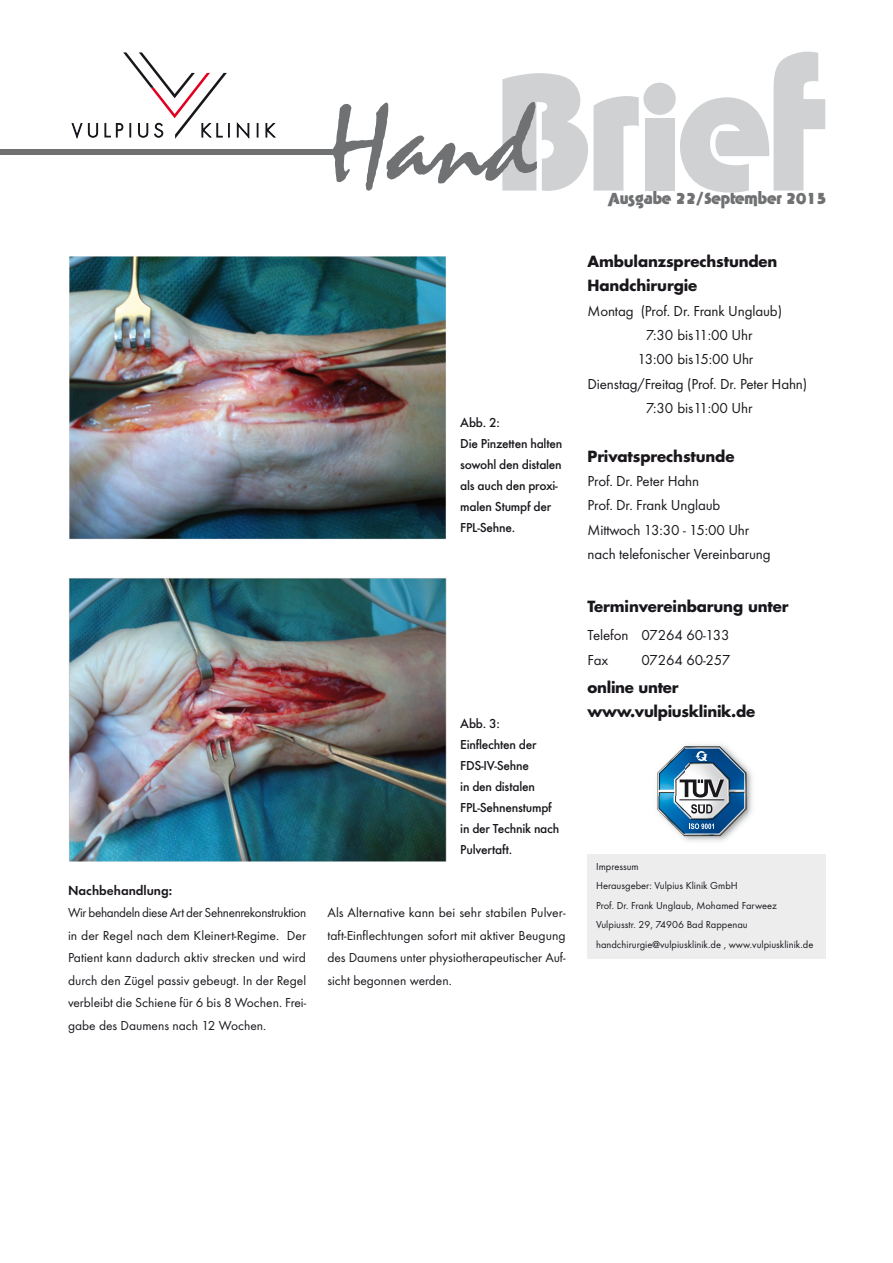
<style>
.page{position:relative;width:893px;height:1263px;background:#fff}
.page>*{position:absolute;margin:0;border:0;box-sizing:border-box;transform-origin:0 0}
.t1{font:15px/24.3px "Futura T";letter-spacing:-.01em;color:#1a171c}
.t2{font:700 15px/24.3px "Futura";letter-spacing:-.01em;color:#1a171c}
.t3{font:13.5px/22.5px "Futura T";color:#1a171c;text-align:justify}
.t4{font:500 13.5px/21px "Futura T";letter-spacing:-.02em;color:#1a171c}
.t5{font:700 13.5px "Tabasco";letter-spacing:-.005em;color:#707173}
.t6{font:600 13.5px "Futura T";color:#1a171c}
.t7{font:10.5px/19.5px "Futura T";color:#1a171c}
</style>
<div class="page">
<img style="left:656px;top:744px;width:96px;height:97px">
<svg style="left:679px;top:779px;width:45px;height:34px"></svg>
<svg style="left:695px;top:751px;width:13px;height:10px"></svg>
<svg style="left:689px;top:823px;width:25px;height:6px"></svg>
<svg style="left:71px;top:123px;width:27px;height:16px"></svg>
<svg style="left:237px;top:122px;width:12px;height:17px"></svg>
<svg style="left:257px;top:123px;width:1px;height:14px"></svg>
<svg style="left:265px;top:123px;width:11px;height:15px"></svg>
<svg style="left:104px;top:52px;width:126px;height:87px"></svg>
<div style="left:645px;top:118px;width:30px;height:73px;background:#d0d1d2"></div>
<svg style="left:680px;top:51px;width:145px;height:142px"></svg>
<div style="left:645px;top:84px;width:30px;height:30px;background:#d0d1d2;border-radius:50%"></div>
<div style="left:643px;top:83px;width:33px;height:32px;border:2px solid #d0d1d2;border-radius:50%"></div>
<svg style="left:332px;top:73px;width:307px;height:118px"></svg>
<div style="left:0;top:149px;width:335px;height:5px;background:#707173"></div>
<div style="left:588px;top:854px;width:238px;height:105px;background:#ededee"></div>
<img style="left:69px;top:256px;width:377px;height:284px">
<img style="left:69px;top:578px;width:377px;height:284px">
<p class="t4" style="left:460px;top:412px;width:103px">Abb. 2:<br>Die Pinzetten halten sowohl den distalen als auch den proxi&shy;malen Stumpf der<br>FPL-Sehne.</p>
<p class="t4" style="left:460px;top:713px;width:101px">Abb. 3:<br>Einflechten der<br>FDS-IV-Sehne<br>in den distalen<br>FPL-Sehnenstumpf in der Technik nach<br>Pulvertaft.</p>
<p class="t6" style="left:68px;top:882px;width:106px">Nachbehandlung:</p>
<p class="t3" style="left:68px;top:901px;width:240px">Wir behandeln diese Art der Sehnenrekonstruktion in der Regel nach dem Kleinert-Regime. Der Patient kann dadurch aktiv strecken und wird durch den Zügel passiv gebeugt. In der Regel verbleibt die Schiene für 6 bis 8 Wochen. Frei&shy;gabe des Daumens nach 12 Wochen.</p>
<p class="t3" style="left:327px;top:901px;width:240px">Als Alternative kann bei sehr stabilen Pulver&shy;taft-Einflechtungen sofort mit aktiver Beugung des Daumens unter physiotherapeutischer Auf&shy;sicht begonnen werden.</p>
<p class="t5" style="left:608px;top:189px;width:220px">Ausgabe 22/September 2015</p>
<p class="t2" style="left:588px;top:249px;width:191px">Ambulanzsprechstunden<br>Handchirurgie</p>
<p class="t1" style="left:588px;top:298px;width:196px">Montag (Prof. Dr. Frank Unglaub)</p>
<p class="t1" style="left:646px;top:323px;width:108px">7:30 bis11:00 Uhr</p>
<p class="t1" style="left:637px;top:347px;width:117px">13:00 bis15:00 Uhr</p>
<p class="t1" style="left:588px;top:371px;width:221px">Dienstag/Freitag (Prof. Dr. Peter Hahn)</p>
<p class="t1" style="left:646px;top:396px;width:108px">7:30 bis11:00 Uhr</p>
<p class="t2" style="left:588px;top:443px;width:148px">Privatsprechstunde</p>
<p class="t1" style="left:588px;top:469px;width:185px">Prof. Dr. Peter Hahn<br>Prof. Dr. Frank Unglaub<br>Mittwoch 13:30 - 15:00 Uhr nach telefonischer Vereinbarung</p>
<p class="t2" style="left:588px;top:593px;width:203px">Terminvereinbarung unter</p>
<p class="t1" style="left:588px;top:623px;width:144px">Telefon 07264 60-133<br>Fax</p>
<p class="t1" style="left:642px;top:647px;width:90px">07264 60-257</p>
<p class="t2" style="left:588px;top:675px;width:169px">online unter www.vulpiusklinik.de</p>
<p class="t7" style="left:596px;top:856px;width:219px">Impressum<br>Herausgeber: Vulpius Klinik GmbH<br>Prof. Dr. Frank Unglaub, Mohamed Farweez Vulpiusstr. 29, 74906 Bad Rappenau handchirurgie@vulpiusklinik.de , www.vulpiusklinik.de</p>
</div>
